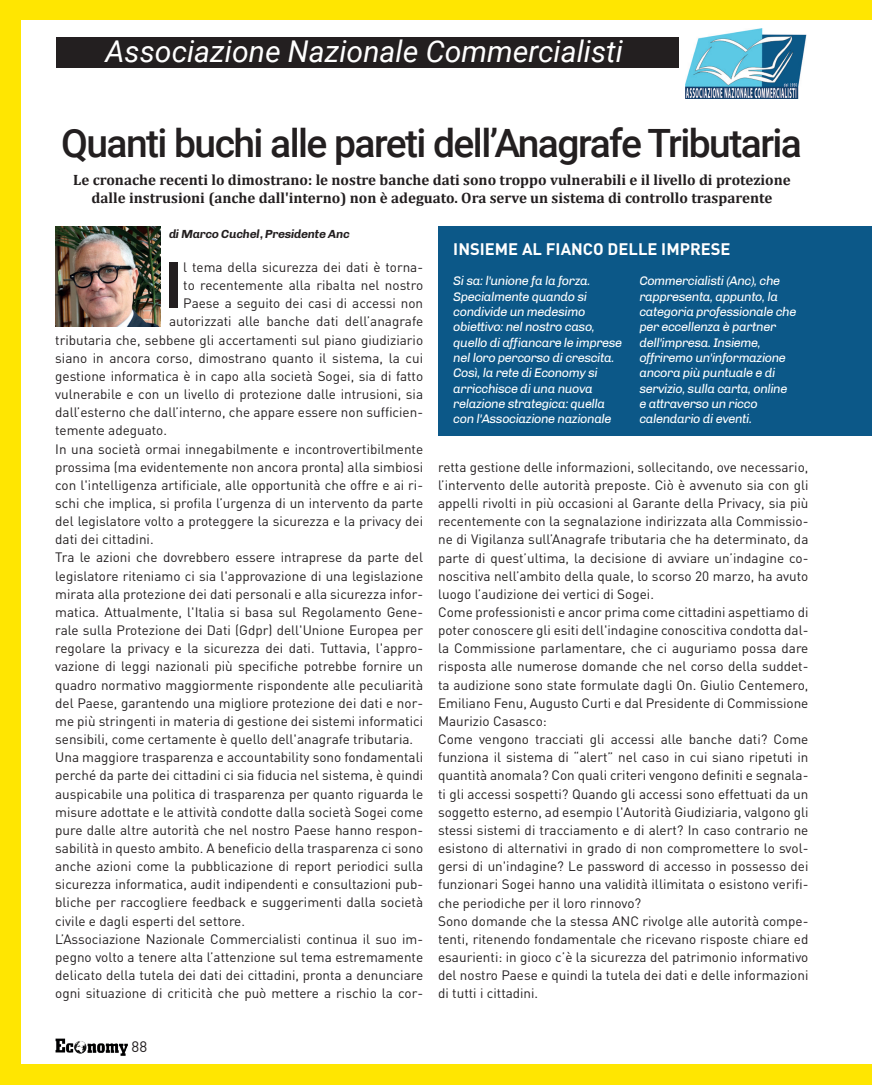
<style>
.page{position:relative;width:872px;height:1085px;background:#fff}
.page>*{position:absolute;margin:0;border:0;box-sizing:border-box;transform-origin:0 0}
.t1{font:700 64.5px "DIN";color:#231f20}
.t2{font:500 39px "Roboto";letter-spacing:-.04em;color:#231f20}
.t3{font:italic 30px "Roboto";color:#fff}
.t4{font:700 16.5px "DIN";color:#fff}
.t5{font:700 15px/18px "Cambria";color:#231f20;text-align:center}
.t6{font:700 15px "DIN";color:#fff}
.t7{font:15px "DIN";color:#231f20}
.t8{font:13.5px/18.1px "DIN";color:#231f20}
.t9{font:italic 12.75px/15.3px "Chivo";letter-spacing:-.035em;color:#fff}
.t10{font:italic 700 12px "Chivo";letter-spacing:-.02em;color:#231f20}
</style>
<div class="page">
<div style="left:0;top:0;width:872px;height:1084px;background:#ffe601"></div>
<div style="left:22px;top:20px;width:850px;height:1043px;background:#fff"></div>
<div style="left:56px;top:37px;width:622px;height:31px;background:#231f20"></div>
<img style="left:56px;top:226px;width:104px;height:100px">
<img style="left:55px;top:1038px;width:73px;height:18px">
<img style="left:685px;top:29px;width:121px;height:70px">
<div style="left:438px;top:226px;width:434px;height:210px;background:#0c5888"></div>
<h3 class="t3" style="left:105px;top:31px;width:519px">Associazione Nazionale Commercialisti</h3>
<p class="t6" style="left:61px;top:43px;width:93px">COVERSTORY</p>
<h2 class="t2" style="left:61px;top:115px;width:742px">Quanti buchi alle pareti dell’Anagrafe Tributaria</h2>
<p class="t5" style="left:73px;top:170px;width:719px">Le cronache recenti lo dimostrano: le nostre banche dati sono troppo vulnerabili e il livello di protezione dalle instrusioni (anche dall'interno) non è adeguato. Ora serve un sistema di controllo trasparente</p>
<p class="t10" style="left:169px;top:227px;width:182px">di Marco Cuchel, Presidente Anc</p>
<h1 class="t1" style="left:164px;top:243px;width:21px">I</h1>
<p class="t8" style="left:183px;top:258px;width:241px">l tema della sicurezza dei dati è torna-</p>
<p class="t4" style="left:453px;top:238px;width:279px">INSIEME AL FIANCO DELLE IMPRESE</p>
<p class="t9" style="left:453px;top:273px;width:170px">Si sa: l'unione fa la forza.<br>Specialmente quando si condivide un medesimo obiettivo: nel nostro caso, quello di affiancare le imprese nel loro percorso di crescita.<br>Così, la rete di Economy si arricchisce di una nuova relazione strategica: quella con l'Associazione nazionale</p>
<p class="t9" style="left:639px;top:273px;width:159px">Commercialisti (Anc), che rappresenta, appunto, la categoria professionale che per eccellenza è partner dell'impresa. Insieme, offriremo un'informazione ancora più puntuale e di servizio, sulla carta, online e attraverso un ricco calendario di eventi.</p>
<p class="t8" style="left:183px;top:276px;width:241px">to recentemente alla ribalta nel nostro</p>
<p class="t8" style="left:183px;top:294px;width:241px">Paese a seguito dei casi di accessi non</p>
<p class="t8" style="left:169px;top:312px;width:256px">autorizzati alle banche dati dell’anagrafe</p>
<p class="t8" style="left:55px;top:330px;width:369px">tributaria che, sebbene gli accertamenti sul piano giudiziario</p>
<p class="t8" style="left:55px;top:348px;width:369px">siano in ancora corso, dimostrano quanto il sistema, la cui</p>
<p class="t8" style="left:55px;top:366px;width:369px">gestione informatica è in capo alla società Sogei, sia di fatto</p>
<p class="t8" style="left:55px;top:385px;width:369px">vulnerabile e con un livello di protezione dalle intrusioni, sia</p>
<p class="t8" style="left:55px;top:403px;width:369px">dall’esterno che dall’interno, che appare essere non sufficien-</p>
<p class="t8" style="left:55px;top:421px;width:113px">temente adeguato.</p>
<p class="t8" style="left:55px;top:439px;width:369px">In una società ormai innegabilmente e incontrovertibilmente</p>
<p class="t8" style="left:55px;top:457px;width:369px">prossima (ma evidentemente non ancora pronta) alla simbiosi</p>
<p class="t8" style="left:55px;top:475px;width:369px">con l'intelligenza artificiale, alle opportunità che offre e ai ri-</p>
<p class="t8" style="left:55px;top:493px;width:369px">schi che implica, si profila l’urgenza di un intervento da parte</p>
<p class="t8" style="left:55px;top:512px;width:369px">del legislatore volto a proteggere la sicurezza e la privacy dei</p>
<p class="t8" style="left:55px;top:530px;width:100px">dati dei cittadini.</p>
<p class="t8" style="left:55px;top:548px;width:369px">Tra le azioni che dovrebbero essere intraprese da parte del</p>
<p class="t8" style="left:55px;top:566px;width:369px">legislatore riteniamo ci sia l'approvazione di una legislazione</p>
<p class="t8" style="left:55px;top:584px;width:369px">mirata alla protezione dei dati personali e alla sicurezza infor-</p>
<p class="t8" style="left:55px;top:602px;width:369px">matica. Attualmente, l'Italia si basa sul Regolamento Gene-</p>
<p class="t8" style="left:55px;top:620px;width:369px">rale sulla Protezione dei Dati (Gdpr) dell'Unione Europea per</p>
<p class="t8" style="left:55px;top:639px;width:369px">regolare la privacy e la sicurezza dei dati. Tuttavia, l'appro-</p>
<p class="t8" style="left:55px;top:657px;width:369px">vazione di leggi nazionali più specifiche potrebbe fornire un</p>
<p class="t8" style="left:55px;top:675px;width:369px">quadro normativo maggiormente rispondente alle peculiarità</p>
<p class="t8" style="left:55px;top:693px;width:369px">del Paese, garantendo una migliore protezione dei dati e nor-</p>
<p class="t8" style="left:55px;top:711px;width:369px">me più stringenti in materia di gestione dei sistemi informatici</p>
<p class="t8" style="left:55px;top:729px;width:359px">sensibili, come certamente è quello dell'anagrafe tributaria.</p>
<p class="t8" style="left:55px;top:747px;width:369px">Una maggiore trasparenza e accountability sono fondamentali</p>
<p class="t8" style="left:55px;top:766px;width:369px">perché da parte dei cittadini ci sia fiducia nel sistema, è quindi</p>
<p class="t8" style="left:55px;top:784px;width:369px">auspicabile una politica di trasparenza per quanto riguarda le</p>
<p class="t8" style="left:55px;top:802px;width:369px">misure adottate e le attività condotte dalla società Sogei come</p>
<p class="t8" style="left:55px;top:820px;width:369px">pure dalle altre autorità che nel nostro Paese hanno respon-</p>
<p class="t8" style="left:55px;top:838px;width:369px">sabilità in questo ambito. A beneficio della trasparenza ci sono</p>
<p class="t8" style="left:55px;top:856px;width:369px">anche azioni come la pubblicazione di report periodici sulla</p>
<p class="t8" style="left:55px;top:874px;width:369px">sicurezza informatica, audit indipendenti e consultazioni pub-</p>
<p class="t8" style="left:55px;top:893px;width:369px">bliche per raccogliere feedback e suggerimenti dalla società</p>
<p class="t8" style="left:55px;top:911px;width:191px">civile e dagli esperti del settore.</p>
<p class="t8" style="left:55px;top:929px;width:369px">L’Associazione Nazionale Commercialisti continua il suo im-</p>
<p class="t8" style="left:55px;top:947px;width:369px">pegno volto a tenere alta l’attenzione sul tema estremamente</p>
<p class="t8" style="left:55px;top:965px;width:369px">delicato della tutela dei dati dei cittadini, pronta a denunciare</p>
<p class="t8" style="left:55px;top:983px;width:369px">ogni situazione di criticità che può mettere a rischio la cor-</p>
<p class="t8" style="left:438px;top:457px;width:372px">retta gestione delle informazioni, sollecitando, ove necessario, l’intervento delle autorità preposte. Ciò è avvenuto sia con gli appelli rivolti in più occasioni al Garante della Privacy, sia più recentemente con la segnalazione indirizzata alla Commissio&shy;ne di Vigilanza sull’Anagrafe tributaria che ha determinato, da parte di quest’ultima, la decisione di avviare un’indagine co&shy;noscitiva nell’ambito della quale, lo scorso 20 marzo, ha avuto luogo l’audizione dei vertici di Sogei.<br>Come professionisti e ancor prima come cittadini aspettiamo di poter conoscere gli esiti dell'indagine conoscitiva condotta dal&shy;la Commissione parlamentare, che ci auguriamo possa dare risposta alle numerose domande che nel corso della suddet&shy;ta audizione sono state formulate dagli On. Giulio Centemero, Emiliano Fenu, Augusto Curti e dal Presidente di Commissione Maurizio Casasco:<br>Come vengono tracciati gli accessi alle banche dati? Come funziona il sistema di “alert” nel caso in cui siano ripetuti in quantità anomala? Con quali criteri vengono definiti e segnala&shy;ti gli accessi sospetti? Quando gli accessi sono effettuati da un soggetto esterno, ad esempio l'Autorità Giudiziaria, valgono gli stessi sistemi di tracciamento e di alert? In caso contrario ne esistono di alternativi in grado di non compromettere lo svol&shy;gersi di un'indagine? Le password di accesso in possesso dei funzionari Sogei hanno una validità illimitata o esistono verifi&shy;che periodiche per il loro rinnovo?<br>Sono domande che la stessa ANC rivolge alle autorità compe&shy;tenti, ritenendo fondamentale che ricevano risposte chiare ed esaurienti: in gioco c’è la sicurezza del patrimonio informativo del nostro Paese e quindi la tutela dei dati e delle informazioni di tutti i cittadini.</p>
<p class="t7" style="left:132px;top:1037px;width:17px">88</p>
</div>
